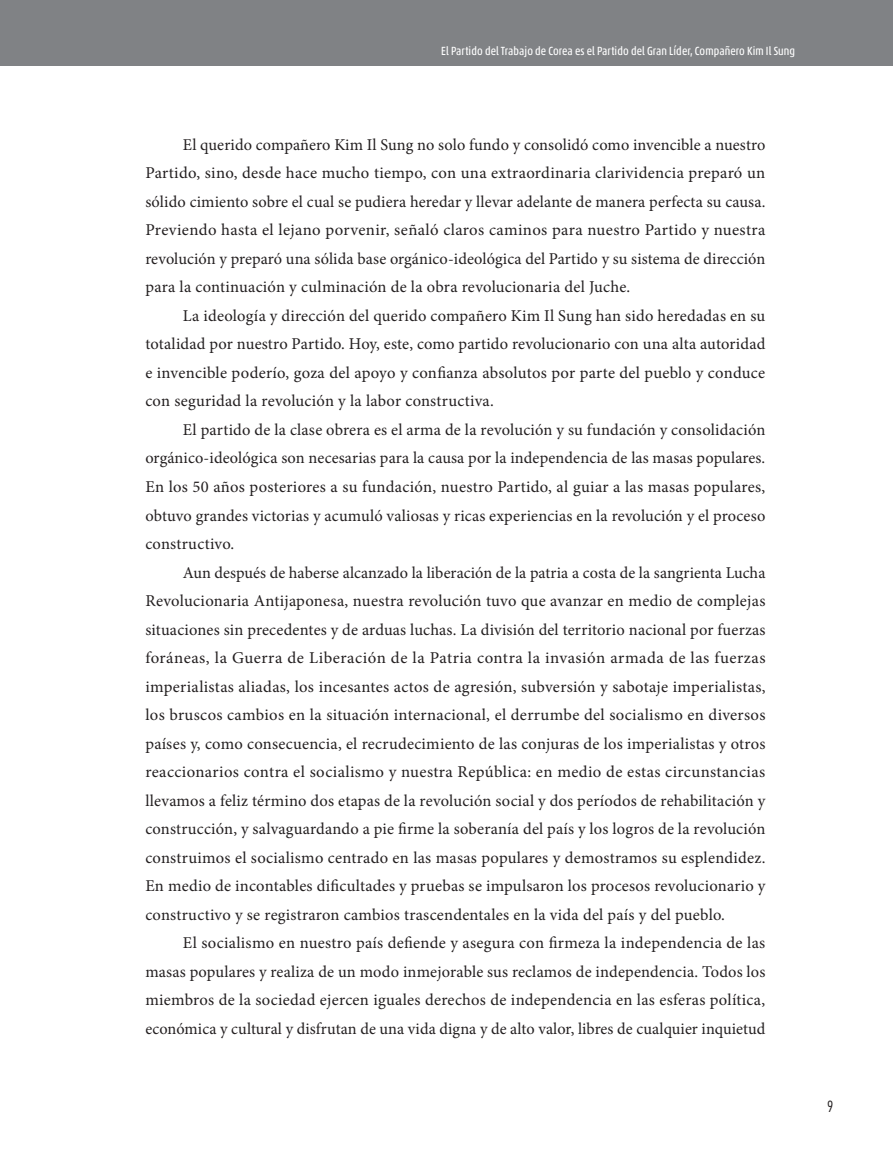
<style>
.page{position:relative;width:893px;height:1157px;background:#fff}
.page>*{position:absolute;margin:0;border:0;box-sizing:border-box;transform-origin:0 0}
.t1{font:16.5px/28.5px "Minion Pro";letter-spacing:.01em;color:#231f20;text-align:justify}
.t2{font:300 condensed 15px "Futura Std";color:#231f20}
.t3{font:condensed 12px "Akko Pro";letter-spacing:.01em;color:#fff}
</style>
<div class="page">
<div style="left:0;top:0;width:893px;height:66px;background:#808285"></div>
<p class="t3" style="left:441px;top:43px;width:356px">El Partido del Trabajo de Corea es el Partido del Gran Líder, Compañero Kim Il Sung</p>
<p class="t1" style="left:145px;top:130px;width:622px;text-indent:38px">El querido compañero Kim Il Sung no solo fundo y consolidó como invencible a nuestro Partido, sino, desde hace mucho tiempo, con una extraordinaria clarividencia preparó un sólido cimiento sobre el cual se pudiera heredar y llevar adelante de manera perfecta su causa.<br>Previendo hasta el lejano porvenir, señaló claros caminos para nuestro Partido y nuestra revolución y preparó una sólida base orgánico-ideológica del Partido y su sistema de dirección para la continuación y culminación de la obra revolucionaria del Juche.</p>
<p class="t1" style="left:145px;top:301px;width:622px;text-indent:38px">La ideología y dirección del querido compañero Kim Il Sung han sido heredadas en su totalidad por nuestro Partido. Hoy, este, como partido revolucionario con una alta autoridad e invencible poderío, goza del apoyo y confianza absolutos por parte del pueblo y conduce con seguridad la revolución y la labor constructiva.</p>
<p class="t1" style="left:145px;top:415px;width:621px;text-indent:38px">El partido de la clase obrera es el arma de la revolución y su fundación y consolidación orgánico-ideológica son necesarias para la causa por la independencia de las masas populares.<br>En los 50 años posteriores a su fundación, nuestro Partido, al guiar a las masas populares, obtuvo grandes victorias y acumuló valiosas y ricas experiencias en la revolución y el proceso constructivo.</p>
<p class="t1" style="left:145px;top:558px;width:622px;text-indent:38px">Aun después de haberse alcanzado la liberación de la patria a costa de la sangrienta Lucha Revolucionaria Antijaponesa, nuestra revolución tuvo que avanzar en medio de complejas situaciones sin precedentes y de arduas luchas. La división del territorio nacional por fuerzas foráneas, la Guerra de Liberación de la Patria contra la invasión armada de las fuerzas imperialistas aliadas, los incesantes actos de agresión, subversión y sabotaje imperialistas, los bruscos cambios en la situación internacional, el derrumbe del socialismo en diversos países y, como consecuencia, el recrudecimiento de las conjuras de los imperialistas y otros reaccionarios contra el socialismo y nuestra República: en medio de estas circunstancias llevamos a feliz término dos etapas de la revolución social y dos períodos de rehabilitación y construcción, y salvaguardando a pie firme la soberanía del país y los logros de la revolución construimos el socialismo centrado en las masas populares y demostramos su esplendidez.<br>En medio de incontables dificultades y pruebas se impulsaron los procesos revolucionario y constructivo y se registraron cambios trascendentales en la vida del país y del pueblo.</p>
<p class="t1" style="left:145px;top:928px;width:622px;text-indent:38px">El socialismo en nuestro país defiende y asegura con firmeza la independencia de las masas populares y realiza de un modo inmejorable sus reclamos de independencia. Todos los miembros de la sociedad ejercen iguales derechos de independencia en las esferas política, económica y cultural y disfrutan de una vida digna y de alto valor, libres de cualquier inquietud</p>
<p class="t2" style="left:827px;top:1097px;width:8px">9</p>
</div>
